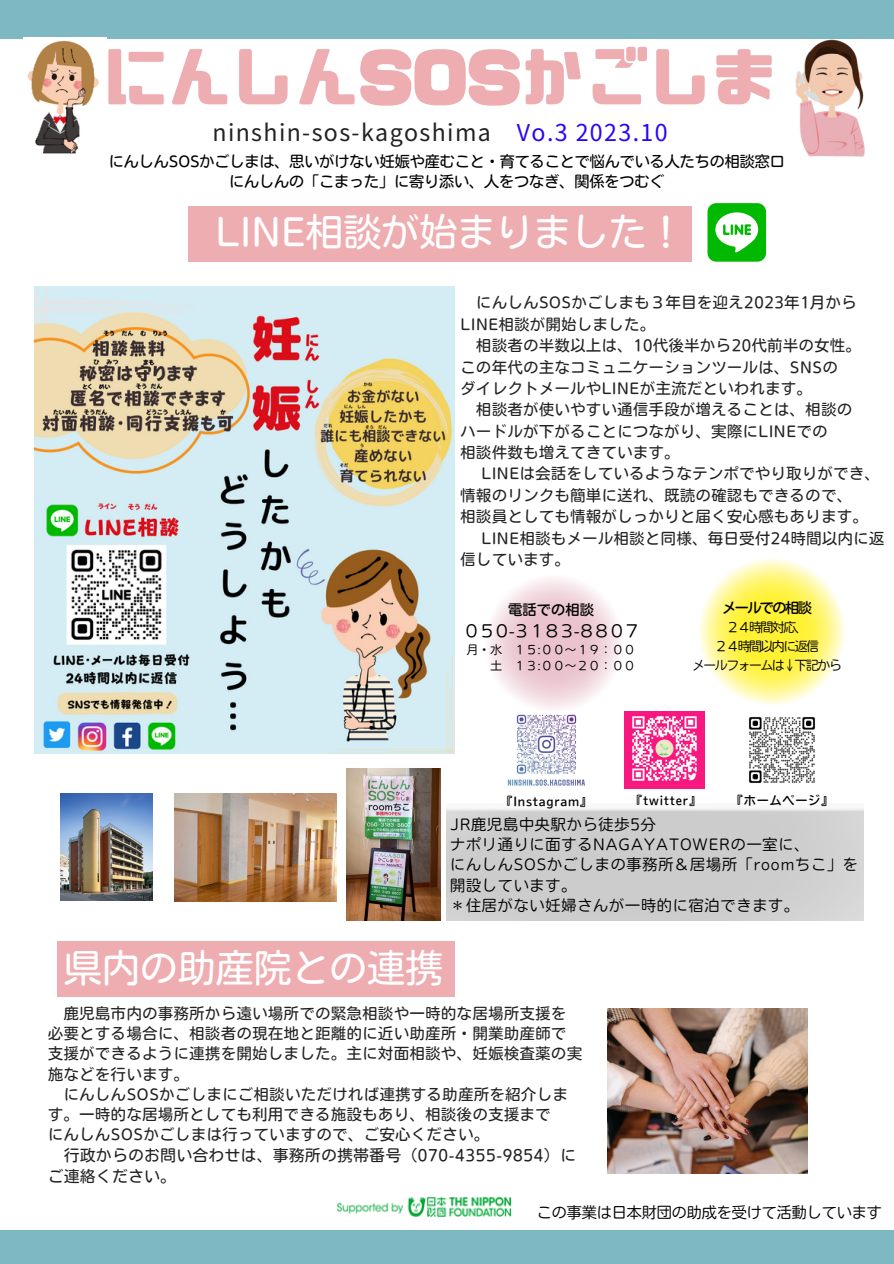
<style>
.page{position:relative;width:894px;height:1264px;background:#fff}
.page>*{position:absolute;margin:0;border:0;box-sizing:border-box;transform-origin:0 0}
.t1{font:63px "CP Font";letter-spacing:.01em;color:#eeadb0}
.t2{font:37.5px "Nud Motoya Maru Std W3";letter-spacing:.01em;color:#fff}
.t3{font:23.1px "Noto Sans JP";letter-spacing:.06em;color:#222}
.t4{font:16.35px "Nud Motoya Maru Std W2 b";letter-spacing:-.08em;color:#000}
.t5{font:15.3px/21.3px "Nud Motoya Maru Std W3";letter-spacing:.045em;color:#222}
.t6{font:15px "Nud Motoya Maru Std W3";letter-spacing:.045em;color:#222}
.t7{font:15px/20.2px "Nud Motoya Maru Std W2 b";letter-spacing:.06em;color:#000}
.t8{font:15px/20.2px "Nud Motoya Maru Std W3";color:#000;text-align:center}
.t9{font:15px "Nud Motoya Maru Std W2 b";color:#000}
.t10{font:14.1px "Nud Motoya Maru Std W4";letter-spacing:-.105em;color:#000}
.t11{font:12.75px "Nud Motoya Maru Std W2 b";letter-spacing:-.105em;color:#000}
.t12{font:12.15px "Nud Motoya Maru Std W4";letter-spacing:.06em;color:#000}
.t13{font:11.55px "Nud Motoya Maru Std W2 b";letter-spacing:.015em;color:#000}
.s1{color:#2c05f2}
</style>
<div class="page">
<div style="left:0;top:1230px;width:893px;height:33px;background:#7eb9c3"></div>
<div style="left:0;top:0;width:893px;height:38px;background:#7eb9c3"></div>
<img style="left:34px;top:287px;width:420px;height:466px">
<img style="left:607px;top:1008px;width:200px;height:165px">
<div style="left:188px;top:206px;width:503px;height:55px;background:#eeadb0"></div>
<svg style="left:707px;top:203px;width:58px;height:59px"></svg>
<img style="left:337px;top:1197px;width:175px;height:20px">
<div style="left:57px;top:940px;width:397px;height:56px;background:#eeadb0"></div>
<img style="left:790px;top:38px;width:81px;height:119px">
<img style="left:23px;top:37px;width:83px;height:117px">
<img style="left:749px;top:717px;width:66px;height:66px">
<img style="left:624px;top:711px;width:80px;height:77px">
<img style="left:507px;top:714px;width:78px;height:72px">
<svg style="left:488px;top:578px;width:132px;height:131px"></svg>
<svg style="left:699px;top:558px;width:146px;height:147px"></svg>
<img style="left:174px;top:793px;width:162px;height:108px">
<img style="left:60px;top:793px;width:93px;height:107px">
<img style="left:347px;top:768px;width:93px;height:152px">
<p class="t1" style="left:104px;top:46px;width:672px">にんしんSOSかごしま</p>
<p class="t3" style="left:212px;top:114px;width:456px">ninshin-sos-kagoshima <span class="s1">Vo.3 2023.10</span></p>
<p class="t8" style="left:109px;top:151px;width:673px">にんしんSOSかごしまは、思いがけない妊娠や産むこと・育てることで悩んでいる人たちの相談窓口にんしんの「こまった」に寄り添い、人をつなぎ、関係をつむぐ</p>
<p class="t2" style="left:215px;top:213px;width:470px">LINE相談が始まりました！</p>
<p class="t6" style="left:476px;top:295px;width:381px">にんしんSOSかごしまも３年目を迎え2023年1月から</p>
<p class="t6" style="left:460px;top:316px;width:196px">LINE相談が開始しました。</p>
<p class="t6" style="left:476px;top:338px;width:386px">相談者の半数以上は、10代後半から20代前半の女性。</p>
<p class="t6" style="left:460px;top:359px;width:378px">この年代の主なコミュニケーションツールは、SNSの</p>
<p class="t6" style="left:460px;top:381px;width:352px">ダイレクトメールやLINEが主流だといわれます。</p>
<p class="t6" style="left:476px;top:402px;width:377px">相談者が使いやすい通信手段が増えることは、相談の</p>
<p class="t6" style="left:460px;top:423px;width:368px">ハードルが下がることにつながり、実際にLINEでの</p>
<p class="t6" style="left:460px;top:445px;width:220px">相談件数も増えてきています。</p>
<p class="t6" style="left:481px;top:466px;width:399px">LINEは会話をしているようなテンポでやり取りができ、</p>
<p class="t6" style="left:460px;top:487px;width:393px">情報のリンクも簡単に送れ、既読の確認もできるので、</p>
<p class="t6" style="left:460px;top:509px;width:408px">相談員としても情報がしっかりと届く安心感もあります。</p>
<p class="t6" style="left:481px;top:530px;width:404px">LINE相談もメール相談と同様、毎日受付24時間以内に返</p>
<p class="t6" style="left:460px;top:552px;width:111px">信しています。</p>
<p class="t10" style="left:508px;top:603px;width:87px">電話での相談</p>
<p class="t4" style="left:463px;top:622px;width:178px">０５０-３１８３-８８０７</p>
<p class="t13" style="left:466px;top:644px;width:170px">月・水 １５:００～１９：００</p>
<p class="t13" style="left:490px;top:659px;width:147px">土 １３:００～２０：００</p>
<h6 class="t10" style="left:722px;top:600px;width:91px">メールでの相談</h6>
<h6 class="t11" style="left:726px;top:620px;width:83px">２４時間対応、</h6>
<h6 class="t11" style="left:714px;top:639px;width:105px">２４時間以内に返信</h6>
<p class="t11" style="left:692px;top:659px;width:151px">メールフォームは↓下記から</p>
<p class="t12" style="left:500px;top:795px;width:93px">『Instagram』</p>
<p class="t12" style="left:630px;top:794px;width:72px">『twitter』</p>
<p class="t12" style="left:730px;top:794px;width:104px">『ホームページ』</p>
<h5 class="t7" style="left:450px;top:814px;width:409px">JR鹿児島中央駅から徒歩5分<br>ナポリ通りに面するNAGAYATOWERの一室に、<br>にんしんSOSかごしまの事務所＆居場所「roomちこ」を開設しています。<br>＊住居がない妊婦さんが一時的に宿泊できます。</h5>
<p class="t2" style="left:64px;top:949px;width:380px">県内の助産院との連携</p>
<p class="t6" style="left:64px;top:1005px;width:504px">鹿児島市内の事務所から遠い場所での緊急相談や一時的な居場所支援を</p>
<p class="t6" style="left:48px;top:1025px;width:519px">必要とする場合に、相談者の現在地と距離的に近い助産所・開業助産師で</p>
<p class="t6" style="left:48px;top:1046px;width:535px">支援ができるように連携を開始しました。主に対面相談や、妊娠検査薬の実</p>
<p class="t6" style="left:48px;top:1066px;width:142px">施などを行います。</p>
<p class="t6" style="left:64px;top:1086px;width:505px">にんしんSOSかごしまにご相談いただければ連携する助産所を紹介しま</p>
<p class="t6" style="left:48px;top:1106px;width:504px">す。一時的な居場所としても利用できる施設もあり、相談後の支援まで</p>
<p class="t6" style="left:48px;top:1127px;width:442px">にんしんSOSかごしまは行っていますので、ご安心ください。</p>
<p class="t5" style="left:48px;top:1144px;width:529px;text-indent:16px">行政からのお問い合わせは、事務所の携帯番号（070-4355-9854）にご連絡ください。</p>
<p class="t9" style="left:536px;top:1204px;width:346px">この事業は日本財団の助成を受けて活動しています</p>
</div>
